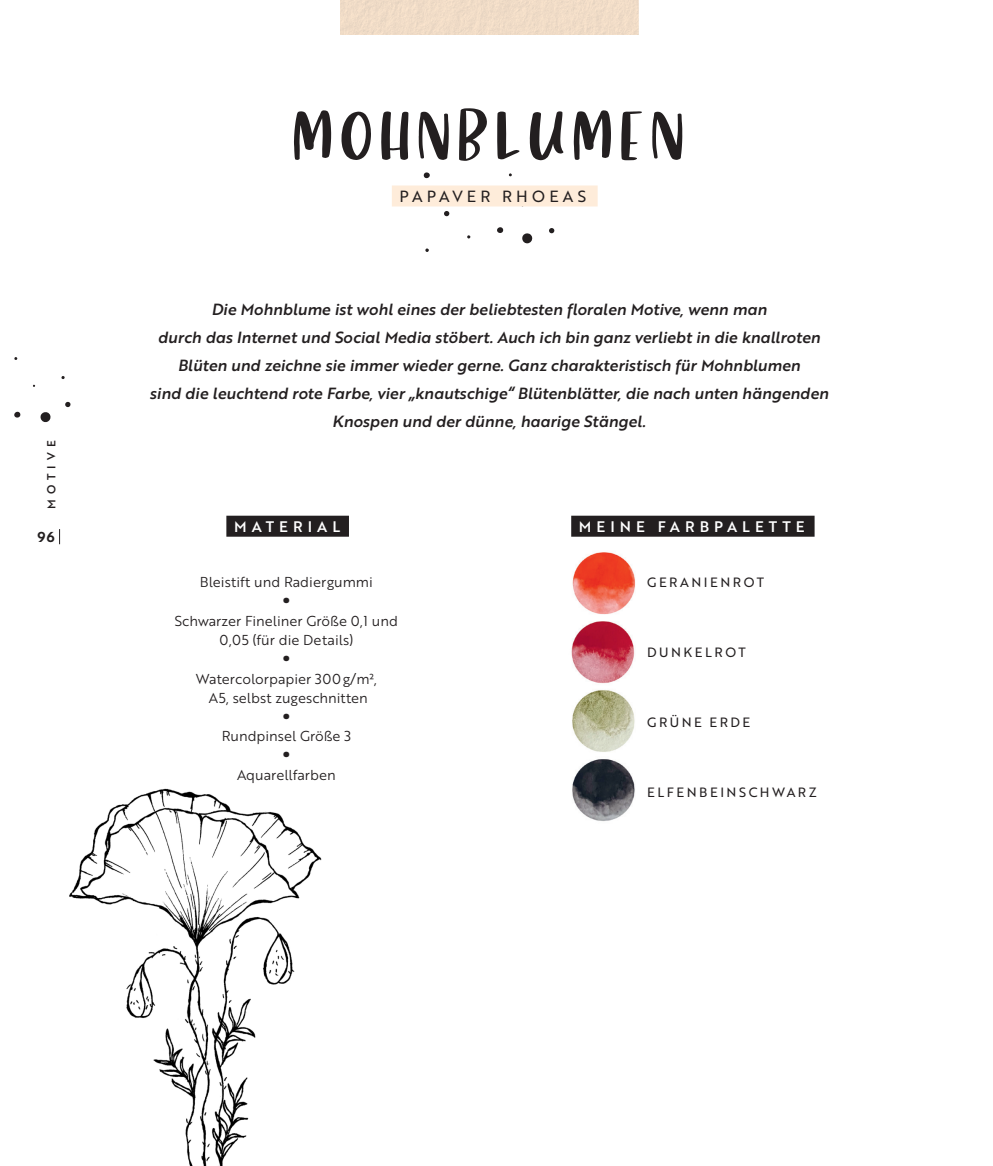
<style>
.page{position:relative;width:993px;height:1166px;background:#fff}
.page>*{position:absolute;margin:0;border:0;box-sizing:border-box;transform-origin:0 0}
.t1{font:73.5px "Glamper";letter-spacing:.1em;color:#231f20}
.t2{font:21px "Brother 1816 Black";color:#231f20}
.t3{font:15.75px/28px "Brother 1816 Medium Italic";color:#231f20;text-align:center}
.t4{font:15.75px "Brother 1816 Regular";letter-spacing:.27em;color:#231f20}
.t5{font:14.88px "Brother 1816 Medium";letter-spacing:.34em;color:#fff}
.t6{font:14px/19.2px "Brother 1816 Book";color:#231f20;text-align:center}
.t7{font:14px "Brother 1816 Bold";color:#231f20}
.t8{font:13.12px "Brother 1816 Regular";letter-spacing:.19em;color:#231f20}
.t9{font:11.38px "Brother 1816 Medium";letter-spacing:.44em;color:#231f20}
</style>
<div class="page">
<svg style="left:61px;top:376px;width:4px;height:3px"></svg>
<svg style="left:40px;top:412px;width:11px;height:11px"></svg>
<svg style="left:14px;top:411px;width:7px;height:7px"></svg>
<svg style="left:65px;top:401px;width:6px;height:6px"></svg>
<svg style="left:425px;top:248px;width:4px;height:4px"></svg>
<svg style="left:521px;top:233px;width:11px;height:11px"></svg>
<svg style="left:496px;top:227px;width:7px;height:6px"></svg>
<svg style="left:549px;top:228px;width:5px;height:5px"></svg>
<svg style="left:423px;top:172px;width:7px;height:6px"></svg>
<svg style="left:444px;top:211px;width:5px;height:5px"></svg>
<img style="left:69px;top:788px;width:253px;height:378px">
<svg style="left:59px;top:529px;width:1px;height:15px"></svg>
<div style="left:226px;top:516px;width:123px;height:21px;background:#231f20"></div>
<div style="left:571px;top:516px;width:243px;height:21px;background:#231f20"></div>
<img style="left:571px;top:552px;width:64px;height:270px">
<div style="left:392px;top:185px;width:205px;height:21px;background:#feecda"></div>
<p class="t9" style="left:43px;top:509px;width:70px;rotate:-90deg">Motive</p>
<p class="t7" style="left:38px;top:526px;width:18px">96</p>
<h1 class="t1" style="left:292px;top:94px;width:392px">MOHNBLUMEN</h1>
<p class="t4" style="left:399px;top:184px;width:188px">PAPAVER RHOEAS</p>
<p class="t3" style="left:149px;top:295px;width:680px">Die Mohnblume ist wohl eines der beliebtesten floralen Motive, wenn man<br>durch das Internet und Social Media stöbert. Auch ich bin ganz verliebt in die knallroten Blüten und zeichne sie immer wieder gerne. Ganz charakteristisch für Mohnblumen<br>sind die leuchtend rote Farbe, vier „knautschige“ Blütenblätter, die nach unten hängenden Knospen und der dünne, haarige Stängel.</p>
<p class="t5" style="left:234px;top:515px;width:108px">MATE RI AL</p>
<p class="t5" style="left:578px;top:515px;width:190px">MEI NE FARBPALETTE</p>
<p class="t6" style="left:200px;top:572px;width:174px">Bleistift und Radiergummi</p>
<h2 class="t2" style="left:283px;top:584px;width:9px">•</h2>
<p class="t6" style="left:175px;top:611px;width:224px">Schwarzer Fineliner Größe 0,1 und<br>0,05 (für die Details)</p>
<h2 class="t2" style="left:283px;top:642px;width:9px">•</h2>
<p class="t6" style="left:196px;top:668px;width:182px">Watercolorpapier 300g/m²,<br>A5, selbst zugeschnitten</p>
<h2 class="t2" style="left:283px;top:700px;width:9px">•</h2>
<p class="t6" style="left:222px;top:726px;width:131px">Rundpinsel Größe 3</p>
<h2 class="t2" style="left:283px;top:738px;width:9px">•</h2>
<p class="t6" style="left:237px;top:765px;width:100px">Aquarellfarben</p>
<p class="t8" style="left:647px;top:572px;width:118px">GERANIENROT</p>
<p class="t8" style="left:647px;top:642px;width:100px">DUNKELROT</p>
<p class="t8" style="left:647px;top:712px;width:105px">GRÜNE ERDE</p>
<p class="t8" style="left:647px;top:782px;width:171px">ELFENBEINSCHWARZ</p>
</div>
